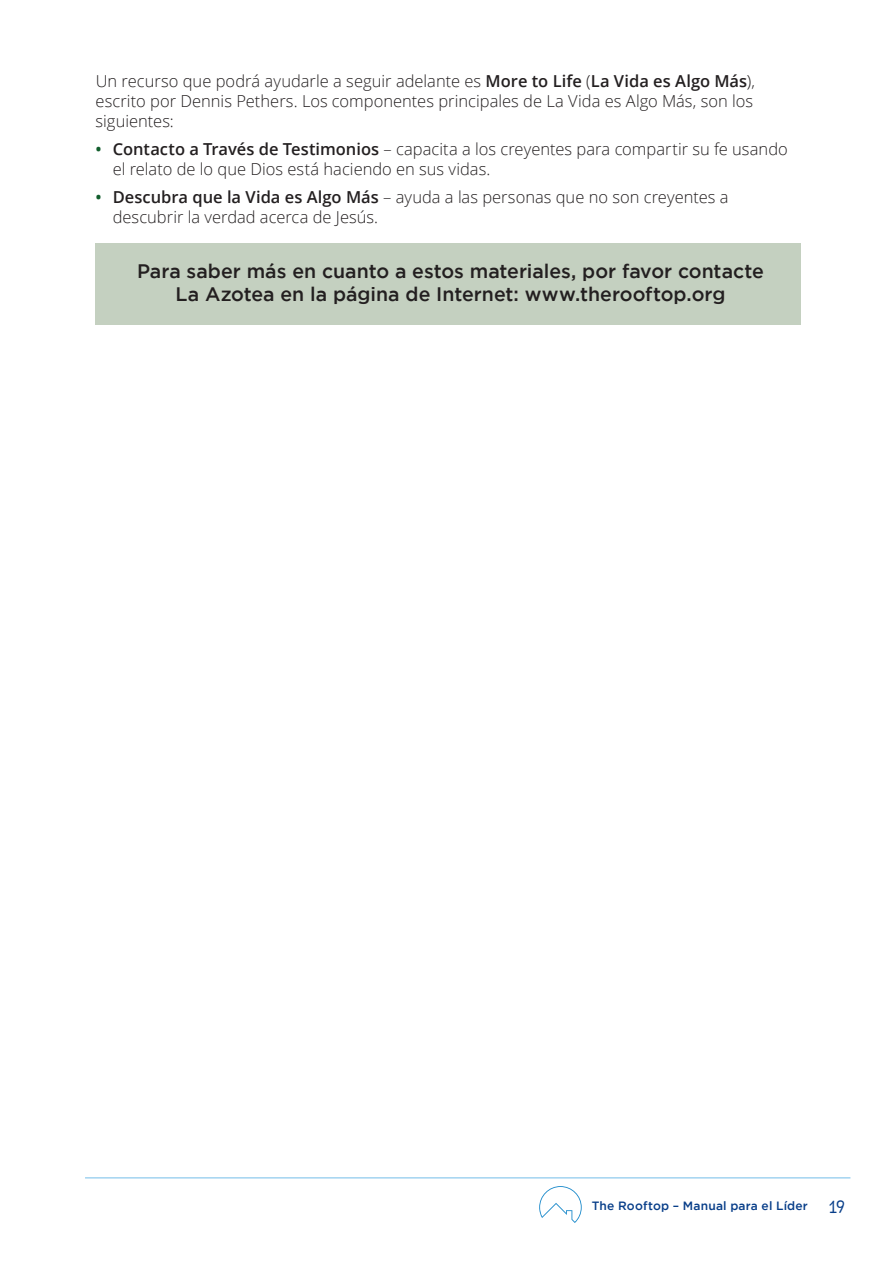
<style>
.page{position:relative;width:893px;height:1263px;background:#fff}
.page>*{position:absolute;margin:0;border:0;box-sizing:border-box;transform-origin:0 0}
.t1{font:500 19.5px/23.4px "Gotham";color:#231f20;text-align:center}
.t2{font:300 16.5px/19.8px "Open Sans";color:#231f20}
.t3{font:500 12px "Gotham";letter-spacing:.02em;color:#083e89}
.s1{font-weight:600}
.s2{font-weight:600;color:#115d2c}
.s3{font-family:"Nexa Rust Handmade";font-weight:400;font-stretch:expanded;font-size:18px}
</style>
<div class="page">
<hr style="left:85px;top:1177px;width:765px;height:1px;background:#73bde9">
<svg style="left:539px;top:1186px;width:43px;height:37px"></svg>
<div style="left:96px;top:243px;width:705px;height:81px;background:#c4d0c0"></div>
<p class="t2" style="left:96px;top:71px;width:661px;text-align:justify">Un recurso que podrá ayudarle a seguir adelante es <span class="s1">More to Life</span> (<span class="s1">La Vida es Algo Más</span>), escrito por Dennis Pethers. Los componentes principales de La Vida es Algo Más, son los siguientes:</p>
<p class="t2" style="left:113px;top:139px;width:677px;text-indent:-17px"><span class="s2">•</span> <span class="s1">Contacto a Través de Testimonios</span> – capacita a los creyentes para compartir su fe usando el relato de lo que Dios está haciendo en sus vidas.</p>
<p class="t2" style="left:113px;top:187px;width:617px;text-indent:-17px"><span class="s2">•</span> <span class="s1">Descubra que la Vida es Algo Más</span> – ayuda a las personas que no son creyentes a descubrir la verdad acerca de Jesús.</p>
<p class="t1" style="left:137px;top:259px;width:628px">Para saber más en cuanto a estos materiales, por favor contacte<br>La Azotea en la página de Internet: www.therooftop.org</p>
<p class="t3" style="left:592px;top:1199px;width:255px">The Rooftop – Manual para el Líder <span class="s3">19</span></p>
</div>
